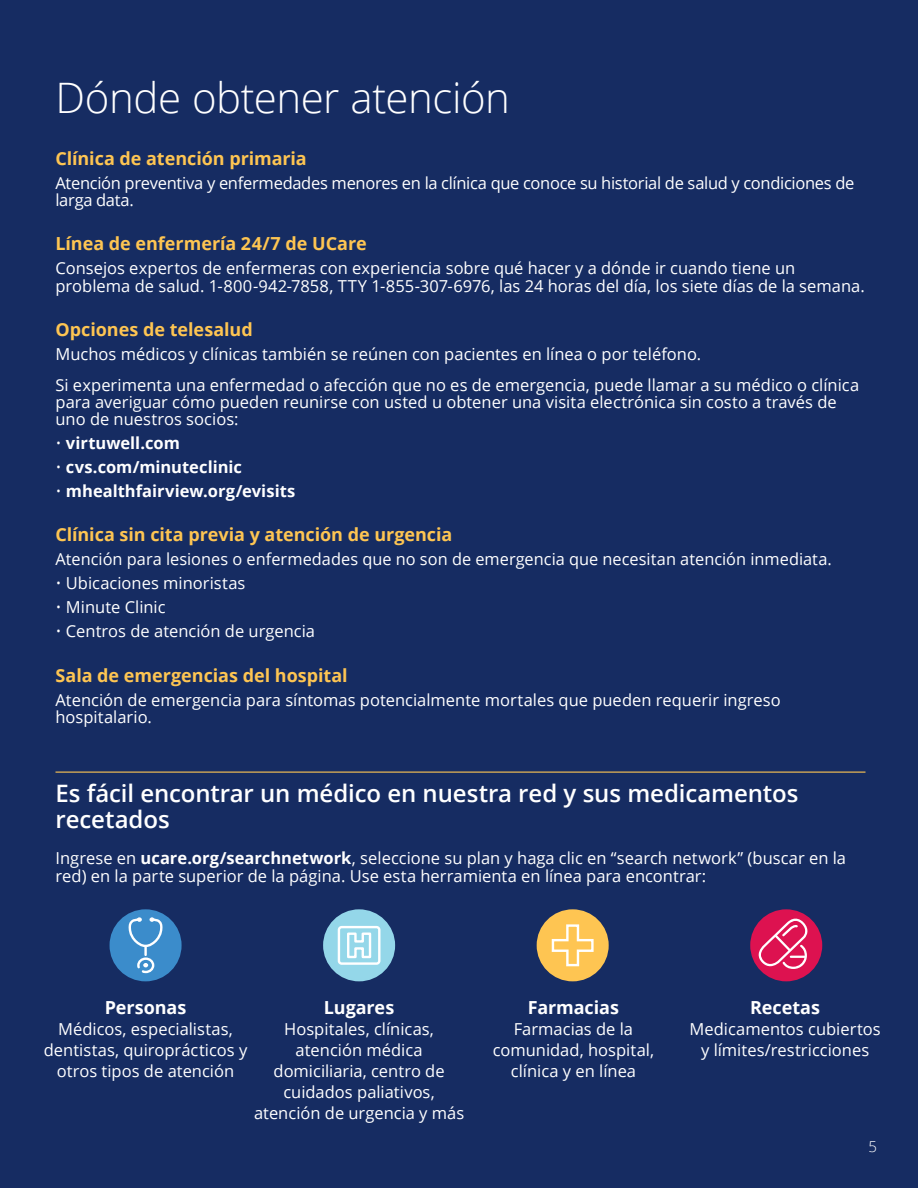
<style>
.page{position:relative;width:918px;height:1188px;background:#162c62}
.page>*{position:absolute;margin:0;border:0;box-sizing:border-box;transform-origin:0 0}
.use_this_head{font:300 42px "Open Sans";letter-spacing:-.01em;color:#fff}
.use_this_A_head{font:600 24px/25.5px "Open Sans";letter-spacing:-.005em;color:#fff}
.body_header_18{font:700 18px "Open Sans";letter-spacing:-.005em;color:#fec552}
.body_12_16_bullets{font:700 18px "Open Sans";letter-spacing:-.005em;color:#fff}
.body_copy_12_16{font:700 18px "Open Sans";color:#fec552}
.body_copy_12_16-2{font:16.5px/17.2px "Open Sans";color:#fff}
.body_12_16_bullets-2{font:16.5px/21px "Open Sans";color:#fff;text-align:center}
.body_copy_12_16-3{font:16.5px/17.2px "Open Sans";letter-spacing:-.02em;color:#fff}
.body_12_16_bullets-3{font:700 16.5px "Open Sans";color:#fff}
.t1{font:300 15px "Open Sans";color:#fff}
.s1{font-weight:300}
.s2{font-weight:700}
</style>
<div class="page">
<div style="left:323px;top:909px;width:72px;height:72px;background:#94d7e9;border-radius:50%"></div>
<div style="left:338px;top:926px;width:43px;height:39px;border:2px solid #fff;border-radius:3px"></div>
<svg style="left:347px;top:932px;width:25px;height:27px"></svg>
<div style="left:537px;top:909px;width:72px;height:72px;background:#fec552;border-radius:50%"></div>
<svg style="left:551px;top:924px;width:43px;height:43px"></svg>
<div style="left:750px;top:909px;width:72px;height:72px;background:#dd1250;border-radius:50%"></div>
<svg style="left:759px;top:918px;width:49px;height:51px"></svg>
<hr style="left:56px;top:772px;width:810px;height:1px;background:#fec552">
<div style="left:110px;top:909px;width:72px;height:72px;background:#3b8ccb;border-radius:50%"></div>
<svg style="left:128px;top:917px;width:35px;height:57px"></svg>
<p class="use_this_head" style="left:56px;top:69px;width:456px">Dónde obtener atención</p>
<p class="body_header_18" style="left:56px;top:146px;width:253px">Clínica de atención primaria</p>
<p class="body_copy_12_16-3" style="left:56px;top:174px;width:800px">Atención preventiva y enfermedades menores en la clínica que conoce su historial de salud y condiciones de larga data.</p>
<p class="body_header_18" style="left:56px;top:231px;width:313px">Línea de enfermería 24/7 de UCare</p>
<p class="body_copy_12_16-2" style="left:56px;top:259px;width:811px">Consejos expertos de enfermeras con experiencia sobre qué hacer y a dónde ir cuando tiene un problema de salud. 1-800-942-7858, TTY 1-855‑307-6976, las 24 horas del día, los siete días de la semana.</p>
<p class="body_copy_12_16" style="left:56px;top:317px;width:199px">Opciones de telesalud</p>
<p class="body_copy_12_16-2" style="left:56px;top:345px;width:647px">Muchos médicos y clínicas también se reúnen con pacientes en línea o por teléfono.</p>
<p class="body_copy_12_16-2" style="left:56px;top:375px;width:805px">Si experimenta una enfermedad o afección que no es de emergencia, puede llamar a su médico o clínica para averiguar cómo pueden reunirse con usted u obtener una visita electrónica sin costo a través de uno de nuestros socios:</p>
<p class="body_12_16_bullets-3" style="left:56px;top:431px;width:126px"><span class="s1">•</span> virtuwell.com</p>
<p class="body_12_16_bullets-3" style="left:56px;top:455px;width:188px"><span class="s1">•</span> cvs.com/minuteclinic</p>
<p class="body_12_16_bullets-3" style="left:56px;top:479px;width:241px"><span class="s1">•</span> mhealthfairview.org/evisits</p>
<p class="body_header_18" style="left:56px;top:522px;width:398px">Clínica sin cita previa y atención de urgencia</p>
<p class="body_copy_12_16-2" style="left:56px;top:550px;width:778px">Atención para lesiones o enfermedades que no son de emergencia que necesitan atención inmediata.</p>
<p class="body_12_16_bullets-2" style="left:56px;top:572px;width:191px"><span class="s1">•</span> Ubicaciones minoristas</p>
<p class="body_12_16_bullets-2" style="left:56px;top:596px;width:112px"><span class="s1">•</span> Minute Clinic</p>
<p class="body_12_16_bullets-2" style="left:56px;top:620px;width:261px"><span class="s1">•</span> Centros de atención de urgencia</p>
<p class="body_header_18" style="left:56px;top:662px;width:294px">Sala de emergencias del hospital</p>
<p class="body_copy_12_16-2" style="left:56px;top:690px;width:727px">Atención de emergencia para síntomas potencialmente mortales que pueden requerir ingreso hospitalario.</p>
<p class="use_this_A_head" style="left:56px;top:780px;width:744px">Es fácil encontrar un médico en nuestra red y sus medicamentos recetados</p>
<p class="body_12_16_bullets-2" style="left:56px;top:848px;width:792px;line-height:18px;text-align:left">Ingrese en <span class="s2">ucare.org/searchnetwork</span>, seleccione su plan y haga clic en “search network” (buscar en la red) en la parte superior de la página. Use esta herramienta en línea para encontrar:</p>
<p class="body_12_16_bullets" style="left:105px;top:995px;width:83px">Personas</p>
<p class="body_12_16_bullets-2" style="left:44px;top:1018px;width:205px">Médicos, especialistas, dentistas, quiroprácticos y otros tipos de atención</p>
<p class="body_12_16_bullets" style="left:324px;top:995px;width:72px">Lugares</p>
<p class="body_12_16_bullets-2" style="left:254px;top:1018px;width:212px">Hospitales, clínicas, atención médica domiciliaria, centro de cuidados paliativos, atención de urgencia y más</p>
<p class="body_12_16_bullets" style="left:528px;top:995px;width:93px">Farmacias</p>
<p class="body_12_16_bullets-2" style="left:493px;top:1018px;width:163px">Farmacias de la comunidad, hospital, clínica y en línea</p>
<p class="body_12_16_bullets" style="left:750px;top:995px;width:72px">Recetas</p>
<p class="body_12_16_bullets-2" style="left:690px;top:1018px;width:193px">Medicamentos cubiertos y límites/restricciones</p>
<p class="t1" style="left:869px;top:1136px;width:10px">5</p>
</div>
